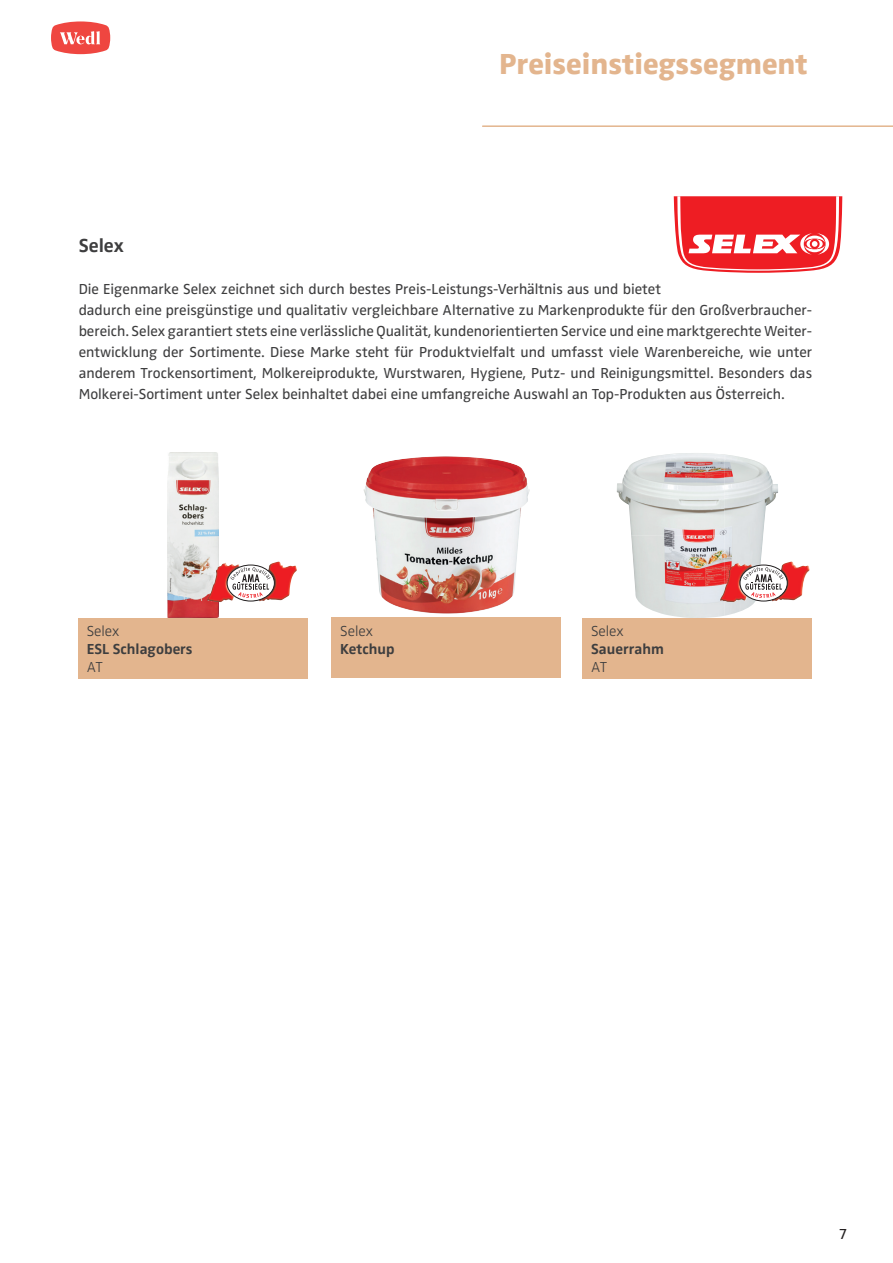
<style>
.page{position:relative;width:893px;height:1263px;background:#fff}
.page>*{position:absolute;margin:0;border:0;box-sizing:border-box;transform-origin:0 0}
.t1{font:800 30px "Zwo Pro";color:#e3b58e}
.t2{font:700 19.5px "Zwo Pro";color:#3e3e3f}
.t3{font:15px/21px "Zwo Pro";color:#3e3e3f}
.t4{font:700 15px "Zwo Pro";color:#3e3e3f}
.t5{font:300 15px "Zwo Pro";color:#3e3e3f}
.t6{font:15px "Zwo Pro";color:#231f20}
</style>
<div class="page">
<svg style="left:51px;top:21px;width:59px;height:33px"></svg>
<hr style="left:483px;top:125px;width:410px;height:2px;background:#e3b58e">
<img style="left:617px;top:453px;width:107px;height:82px">
<img style="left:724px;top:454px;width:54px;height:162px">
<img style="left:631px;top:535px;width:93px;height:83px">
<div style="left:583px;top:618px;width:229px;height:60px;background:#e3b58e"></div>
<img style="left:363px;top:456px;width:167px;height:158px">
<div style="left:332px;top:618px;width:229px;height:60px;background:#e3b58e"></div>
<img style="left:167px;top:452px;width:52px;height:166px">
<div style="left:78px;top:618px;width:230px;height:60px;background:#e3b58e"></div>
<svg style="left:674px;top:196px;width:168px;height:77px"></svg>
<img style="left:720px;top:562px;width:71px;height:40px">
<svg style="left:740px;top:565px;width:47px;height:36px"></svg>
<div style="left:740px;top:565px;width:47px;height:36px;border:1px solid #231f20;border-radius:50%"></div>
<svg style="left:743px;top:567px;width:40px;height:31px"></svg>
<img style="left:207px;top:562px;width:72px;height:40px">
<svg style="left:227px;top:565px;width:47px;height:36px"></svg>
<div style="left:227px;top:565px;width:48px;height:36px;border:1px solid #231f20;border-radius:50%"></div>
<svg style="left:231px;top:567px;width:40px;height:31px"></svg>
<h1 class="t1" style="left:499px;top:41px;width:310px">Preiseinstiegssegment</h1>
<h2 class="t2" style="left:79px;top:231px;width:47px">Selex</h2>
<p class="t3" style="left:79px;top:277px;width:735px">Die Eigenmarke Selex zeichnet sich durch bestes Preis-Leistungs-Verhältnis aus und bietet<br>dadurch eine preisgünstige und qualitativ vergleichbare Alternative zu Markenprodukte für den Großverbraucher&shy;bereich. Selex garantiert stets eine verlässliche Qualität, kundenorientierten Service und eine marktgerechte Weiter&shy;entwicklung der Sortimente. Diese Marke steht für Produktvielfalt und umfasst viele Warenbereiche, wie unter anderem Trockensortiment, Molkereiprodukte, Wurstwaren, Hygiene, Putz- und Reinigungsmittel. Besonders das Molkerei-Sortiment unter Selex beinhaltet dabei eine umfangreiche Auswahl an Top-Produkten aus Österreich.</p>
<p class="t5" style="left:87px;top:619px;width:34px">Selex</p>
<p class="t4" style="left:87px;top:637px;width:107px">ESL Schlagobers</p>
<p class="t5" style="left:87px;top:655px;width:18px">AT</p>
<p class="t5" style="left:340px;top:619px;width:34px">Selex</p>
<p class="t4" style="left:340px;top:637px;width:56px">Ketchup</p>
<p class="t5" style="left:591px;top:620px;width:34px">Selex</p>
<p class="t4" style="left:591px;top:637px;width:74px">Sauerrahm</p>
<p class="t5" style="left:591px;top:656px;width:18px">AT</p>
<p class="t6" style="left:839px;top:1222px;width:10px">7</p>
</div>
